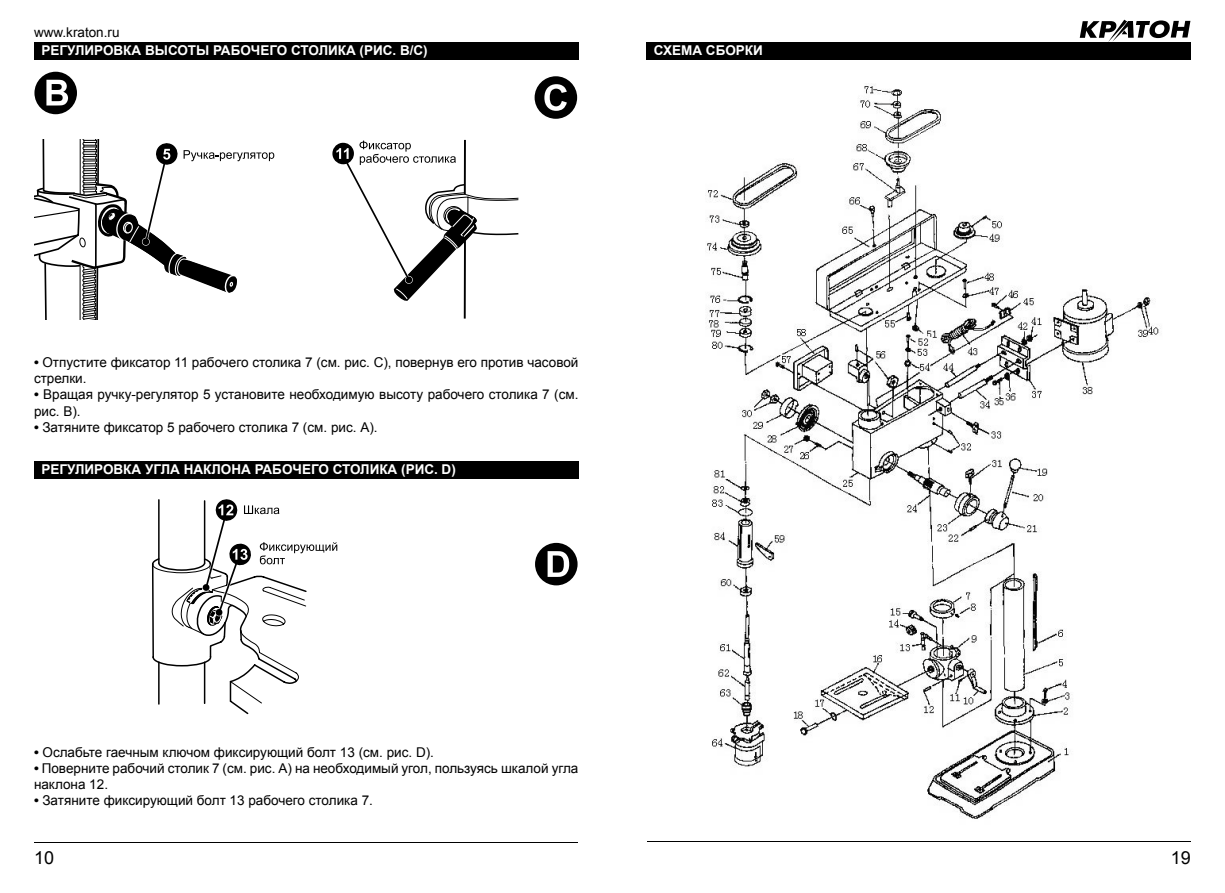
<style>
.page{position:relative;width:1225px;height:893px;background:#fff}
.page>*{position:absolute;margin:0;border:0;box-sizing:border-box;transform-origin:0 0}
.t1{font:18px "Arial";color:#000}
.t2{font:13.5px/16.2px "Arial";color:#000}
.t3{font:700 13.5px "Arial";color:#fff}
.s1{font-weight:700}
</style>
<div class="page">
<hr style="left:34px;top:842px;width:544px;height:1px;background:#000">
<svg style="left:34px;top:140px;width:240px;height:180px"></svg>
<div style="left:34px;top:43px;width:544px;height:17px;background:#000"></div>
<div style="left:34px;top:72px;width:43px;height:42px;background:#000;border-radius:50%"></div>
<svg style="left:46px;top:80px;width:22px;height:26px"></svg>
<svg style="left:152px;top:499px;width:185px;height:216px"></svg>
<div style="left:34px;top:461px;width:544px;height:17px;background:#000"></div>
<div style="left:534px;top:76px;width:43px;height:43px;background:#000;border-radius:50%"></div>
<svg style="left:544px;top:84px;width:23px;height:27px"></svg>
<hr style="left:464px;top:239px;width:2px;height:80px;background:#000">
<svg style="left:332px;top:139px;width:187px;height:164px"></svg>
<div style="left:535px;top:543px;width:42px;height:42px;background:#000;border-radius:50%"></div>
<svg style="left:547px;top:551px;width:22px;height:26px"></svg>
<div style="left:646px;top:43px;width:545px;height:17px;background:#000"></div>
<svg style="left:1079px;top:19px;width:111px;height:23px"></svg>
<img style="left:707px;top:85px;width:454px;height:734px">
<hr style="left:647px;top:841px;width:544px;height:1px;background:#000">
<p class="t2" style="left:34px;top:24px;width:87px">www.kraton.ru</p>
<p class="t3" style="left:41px;top:42px;width:388px">РЕГУЛИРОВКА ВЫСОТЫ РАБОЧЕГО СТОЛИКА (РИС. B/C )</p>
<p class="t3" style="left:654px;top:42px;width:110px">СХЕМА СБОРКИ</p>
<p class="t2" style="left:34px;top:354px;width:546px"><span class="s1">•</span> Отпустите фиксатор 11 рабочего столика 7 (см. рис. С), повернув его против часовой стрелки.</p>
<p class="t2" style="left:34px;top:387px;width:546px"><span class="s1">•</span> Вращая ручку-регулятор 5 установите необходимую высоту рабочего столика 7 (см. рис. B).</p>
<p class="t2" style="left:34px;top:419px;width:345px"><span class="s1">•</span> Затяните фиксатор 5 рабочего столика 7 (см. рис. А).</p>
<p class="t3" style="left:41px;top:460px;width:416px">РЕГУЛИРОВКА УГЛА НАКЛОНА РАБОЧЕГО СТОЛИКА (РИС. D)</p>
<p class="t2" style="left:34px;top:744px;width:401px"><span class="s1">•</span> Ослабьте гаечным ключом фиксирующий болт 13 (см. рис. D).</p>
<p class="t2" style="left:34px;top:760px;width:546px"><span class="s1">•</span> Поверните рабочий столик 7 (см. рис. А) на необходимый угол, пользуясь шкалой угла наклона 12.</p>
<p class="t2" style="left:34px;top:792px;width:340px"><span class="s1">•</span> Затяните фиксирующий болт 13 рабочего столика 7.</p>
<h1 class="t1" style="left:34px;top:845px;width:22px">10</h1>
<h1 class="t1" style="left:1171px;top:845px;width:22px">19</h1>
</div>
